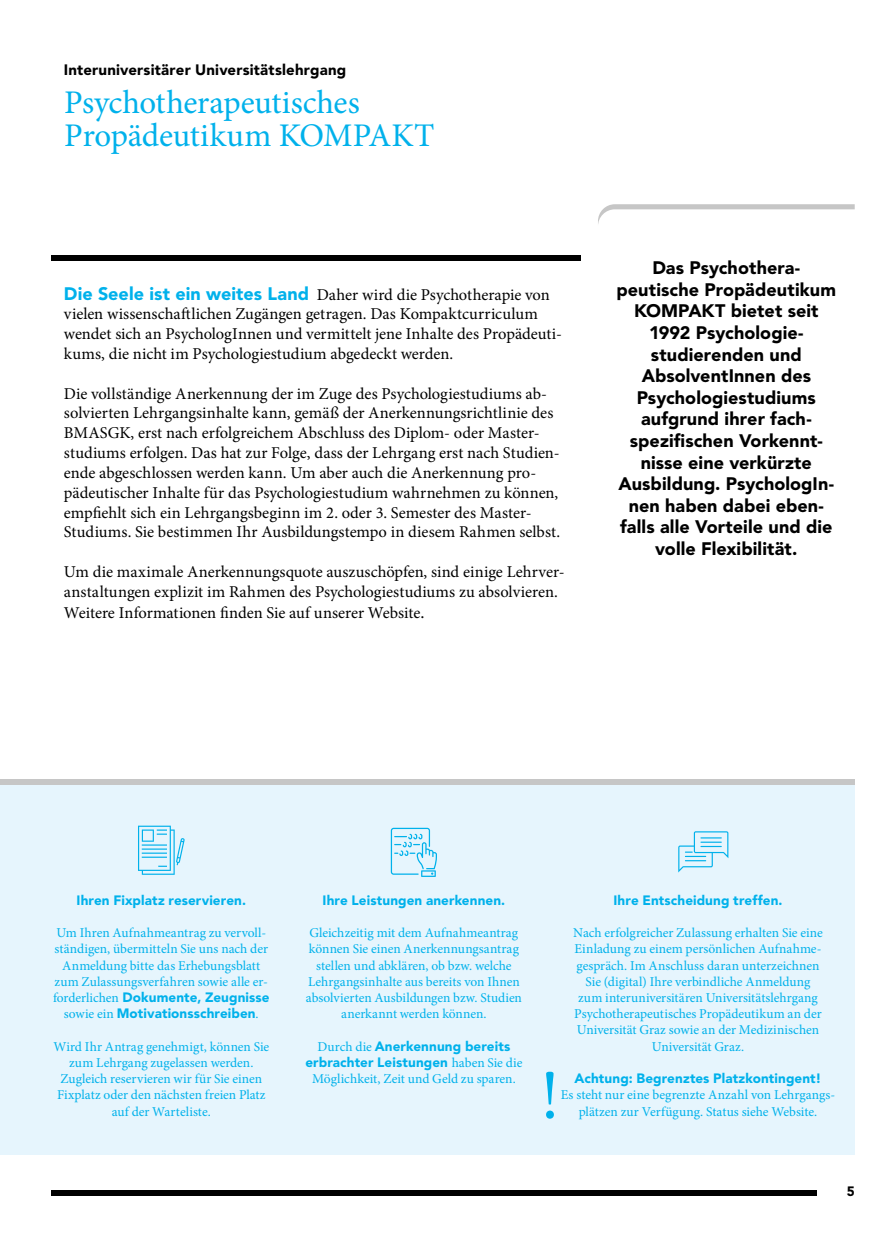
<style>
.page{position:relative;width:893px;height:1234px;background:#fff}
.page>*{position:absolute;margin:0;border:0;box-sizing:border-box;transform-origin:0 0}
.t1{font:69.3px "Minion Pro";color:#00b1eb}
.t2{font:33px/33px "Minion Pro";letter-spacing:-.01em;color:#00b1eb}
.t3{font:900 18px/21.6px "Avenir LT Std";letter-spacing:.005em;color:#000;text-align:center}
.t4{font:16.5px/19.8px "Minion Pro";color:#000}
.t5{font:900 15px "Avenir LT Std";letter-spacing:.015em;color:#000}
.t6{font:13.5px/16.2px "Minion Pro";letter-spacing:-.005em;color:#00b1eb;text-align:center}
.t7{font:900 13.5px/16.2px "Avenir LT Std";letter-spacing:.005em;color:#00b1eb;text-align:center}
.t8{font:900 13.5px "Avenir LT Std";color:#000}
.s1{font-family:"Avenir LT Std";font-weight:900;font-size:18px;color:#00b1eb}
.s2{font-size:18px}
.s3{font-family:"Minion Pro";font-weight:400}
</style>
<div class="page">
<div style="left:0;top:784px;width:855px;height:370px;background:#e6f5fd"></div>
<div style="left:0;top:779px;width:855px;height:5px;background:#c6c6c6"></div>
<div style="left:51px;top:255px;width:530px;height:5px;background:#000"></div>
<svg style="left:598px;top:204px;width:257px;height:20px"></svg>
<div style="left:51px;top:1190px;width:765px;height:5px;background:#000"></div>
<svg style="left:138px;top:825px;width:47px;height:49px"></svg>
<svg style="left:678px;top:831px;width:50px;height:41px"></svg>
<svg style="left:391px;top:827px;width:46px;height:49px"></svg>
<p class="t5" style="left:64px;top:61px;width:284px">Interuniversitärer Universitätslehrgang</p>
<h2 class="t2" style="left:64px;top:86px;width:372px">Psychotherapeutisches<br>Propädeutikum KOMPAKT</h2>
<p class="t4" style="left:64px;top:284px;width:499px"><span class="s1">Die Seele ist ein weites Land</span> Daher wird die Psychotherapie von vielen wissenschaftlichen Zugängen getragen. Das Kompaktcurriculum wendet sich an PsychologInnen und vermittelt jene Inhalte des Propädeuti&shy;kums, die nicht im Psychologiestudium abgedeckt werden.</p>
<p class="t4" style="left:64px;top:383px;width:498px">Die vollständige Anerkennung der im Zuge des Psychologiestudiums ab&shy;solvierten Lehrgangsinhalte kann, gemäß der Anerkennungsrichtlinie des BMASGK, erst nach erfolgreichem Abschluss des Diplom- oder Master&shy;studiums erfolgen. Das hat zur Folge, dass der Lehrgang erst nach Studien&shy;ende abgeschlossen werden kann. Um aber auch die Anerkennung pro&shy;pädeutischer Inhalte für das Psychologiestudium wahrnehmen zu können, empfiehlt sich ein Lehrgangsbeginn im 2. oder 3. Semester des Master-Studiums. Sie bestimmen Ihr Ausbildungstempo in diesem Rahmen selbst.</p>
<p class="t4" style="left:64px;top:561px;width:502px">Um die maximale Anerkennungsquote auszuschöpfen, sind einige Lehrver&shy;anstaltungen explizit im Rahmen des Psychologiestudiums zu absolvieren.</p>
<p class="t4" style="left:64px;top:603px;width:362px">Weitere Informationen finden Sie auf unserer Website<span class="s2">.</span></p>
<p class="t3" style="left:616px;top:257px;width:221px">Das Psychothera&shy;peutische Propädeutikum<br>KOMPAKT bietet seit<br>1992 Psychologie&shy;studierenden und<br>AbsolventInnen des<br>Psychologiestudiums aufgrund ihrer fach&shy;spezifischen Vorkennt&shy;nisse eine verkürzte<br>Ausbildung. PsychologIn&shy;nen haben dabei eben&shy;falls alle Vorteile und die volle Flexibilität.</p>
<p class="t7" style="left:77px;top:891px;width:171px">Ihren Fixplatz reservieren.</p>
<p class="t6" style="left:55px;top:924px;width:215px">Um Ihren Aufnahmeantrag zu vervoll&shy;ständigen, übermitteln Sie uns nach der Anmeldung bitte das Erhebungsblatt zum Zulassungsverfahren sowie alle er-</p>
<p class="t7" style="left:53px;top:988px;width:218px"><span class="s3">forderlichen</span> Dokumente, Zeugnisse <span class="s3">sowie ein</span> Motivationsschreiben<span class="s3">.</span></p>
<p class="t6" style="left:53px;top:1038px;width:217px">Wird Ihr Antrag genehmigt, können Sie zum Lehrgang zugelassen werden.<br>Zugleich reservieren wir für Sie einen Fixplatz oder den nächsten freien Platz auf der Warteliste.</p>
<p class="t7" style="left:323px;top:891px;width:184px">Ihre Leistungen anerkennen.</p>
<p class="t6" style="left:306px;top:924px;width:218px">Gleichzeitig mit dem Aufnahmeantrag können Sie einen Anerkennungsantrag stellen und abklären, ob bzw. welche Lehrgangsinhalte aus bereits von Ihnen absolvierten Ausbildungen bzw. Studien anerkannt werden können.</p>
<p class="t7" style="left:305px;top:1037px;width:218px"><span class="s3">Durch die</span> Anerkennung bereits erbrachter Leistungen <span class="s3">haben Sie die</span></p>
<p class="t6" style="left:312px;top:1070px;width:205px">Möglichkeit, Zeit und Geld zu sparen.</p>
<p class="t7" style="left:613px;top:891px;width:170px">Ihre Entscheidung treffen.</p>
<p class="t6" style="left:573px;top:924px;width:251px">Nach erfolgreicher Zulassung erhalten Sie eine Einladung zu einem persönlichen Aufnahme&shy;gespräch. Im Anschluss daran unterzeichnen Sie (digital) Ihre verbindliche Anmeldung zum interuniversitären Universitätslehrgang Psychotherapeutisches Propädeutikum an der Universität Graz sowie an der Medizinischen Universität Graz.</p>
<p class="t7" style="left:575px;top:1069px;width:248px">Achtung: Begrenztes Platzkontingent!</p>
<p class="t6" style="left:561px;top:1086px;width:276px">Es steht nur eine begrenzte Anzahl von Lehrgangs-</p>
<h1 class="t1" style="left:540px;top:1048px;width:21px">!</h1>
<p class="t6" style="left:579px;top:1102px;width:240px">plätzen zur Verfügung. Status siehe Website.</p>
<p class="t8" style="left:847px;top:1182px;width:9px">5</p>
</div>
